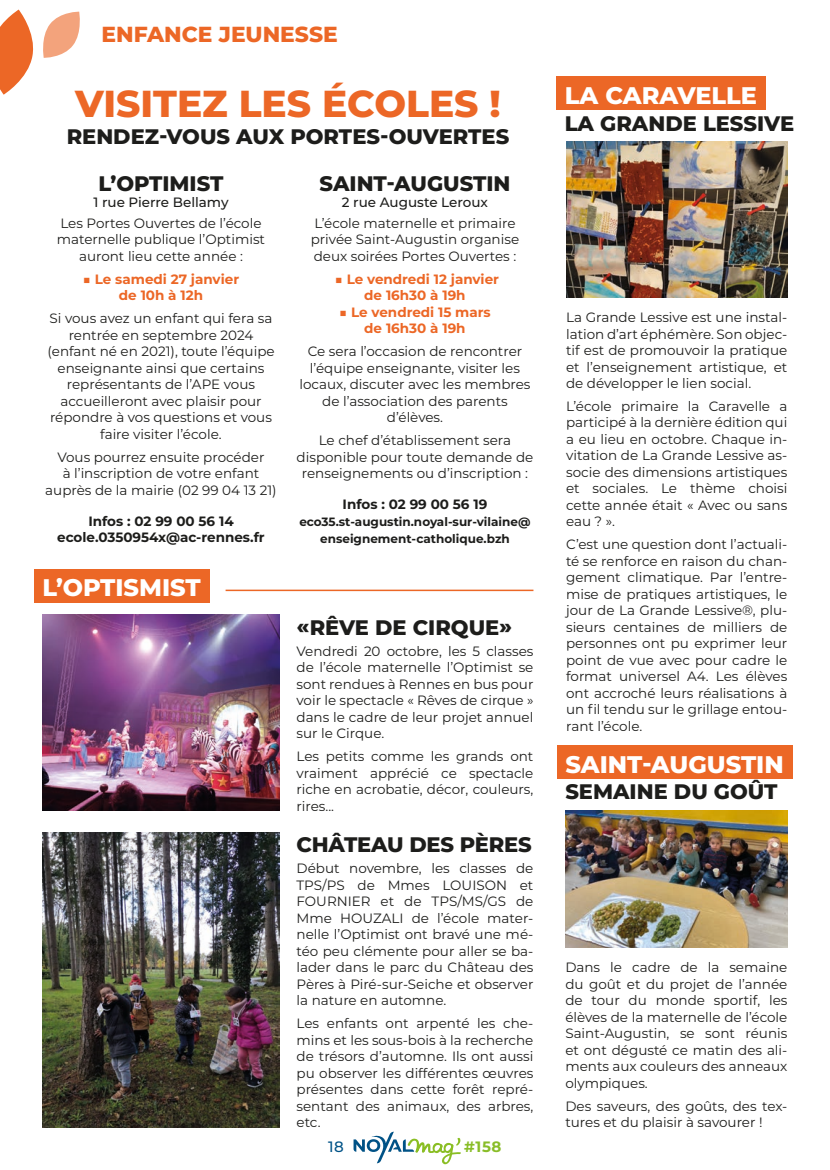
<style>
.page{position:relative;width:830px;height:1170px;background:#fff}
.page>*{position:absolute;margin:0;border:0;box-sizing:border-box;transform-origin:0 0}
._1-GROS_TITRE{font:800 37.5px "Montserrat";color:#ec6726}
.SURTITRE_JEUNESSE{font:800 24px "Montserrat";color:#fff}
.TITRE_SECTION_PAGE_GAUCHE{font:800 21.75px "Montserrat";color:#ec6726}
._3-SECOND_TITRE{font:800 21px "Montserrat";color:#1d1d1b}
.t1{font:700 15px "Montserrat";color:#89bd28}
.t2{font:500 15px "Montserrat";color:#015387}
.t3{font:13.5px/16.5px "Montserrat";color:#1d1d1b;text-align:justify}
.t4{font:700 13.5px/16.5px "Montserrat";color:#ec6726;text-align:center}
._4-INFOS{font:700 13.5px/16.5px "Montserrat";color:#1d1d1b;text-align:center}
._3-SECOND_TITRE-2{font:500 13.5px "Montserrat";color:#1d1d1b}
._4-INFOS-2{font:700 12px/16.5px "Montserrat";color:#1d1d1b;text-align:center}
</style>
<div class="page">
<svg style="left:353px;top:1131px;width:107px;height:33px"></svg>
<svg style="left:0;top:10px;width:80px;height:85px"></svg>
<img style="left:565px;top:810px;width:222px;height:136px">
<div style="left:556px;top:745px;width:236px;height:33px;background:#ec6726"></div>
<div style="left:34px;top:569px;width:175px;height:33px;background:#ec6726"></div>
<img style="left:43px;top:614px;width:236px;height:196px">
<img style="left:43px;top:832px;width:236px;height:295px">
<img style="left:566px;top:141px;width:221px;height:157px">
<div style="left:556px;top:77px;width:209px;height:33px;background:#ec6726"></div>
<hr style="left:225px;top:589px;width:308px;height:2px;background:#ec6726">
<p class="TITRE_SECTION_PAGE_GAUCHE" style="left:102px;top:18px;width:32px">ENFANCE</p>
<p class="TITRE_SECTION_PAGE_GAUCHE" style="left:219px;top:18px;width:16px">JEUNESSE</p>
<p class="_1-GROS_TITRE" style="left:75px;top:76px;width:427px">VISITEZ LES ÉCOLES !</p>
<p class="_3-SECOND_TITRE" style="left:67px;top:121px;width:444px">RENDEZ-VOUS AUX PORTES-OUVERTES</p>
<p class="_3-SECOND_TITRE" style="left:319px;top:168px;width:192px">SAINT-AUGUSTIN</p>
<p class="_3-SECOND_TITRE-2" style="left:342px;top:193px;width:148px">2 rue Auguste Leroux</p>
<p class="t3" style="left:310px;top:214px;width:210px;text-align:left">L’école maternelle et primaire privée Saint-Augustin organise deux soirées Portes Ouvertes :</p>
<p class="t4" style="left:334px;top:270px;width:166px">■ Le vendredi 12 janvier de 16h30 à 19h</p>
<p class="t4" style="left:339px;top:303px;width:153px">■ Le vendredi 15 mars de 16h30 à 19h</p>
<p class="t3" style="left:299px;top:342px;width:232px;text-align:center">Ce sera l’occasion de rencontrer l’équipe enseignante, visiter les locaux, discuter avec les membres de l’association des parents d’élèves.</p>
<p class="t3" style="left:296px;top:431px;width:238px;text-align:center">Le chef d’établissement sera disponible pour toute demande de renseignements ou d’inscription :</p>
<p class="_4-INFOS" style="left:342px;top:495px;width:146px">Infos : 02 99 00 56 19</p>
<p class="_4-INFOS-2" style="left:299px;top:513px;width:232px">eco35.st-augustin.noyal-sur-vilaine@ enseignement-catholique.bzh</p>
<p class="_3-SECOND_TITRE" style="left:99px;top:168px;width:126px">L’OPTIMIST</p>
<p class="_3-SECOND_TITRE-2" style="left:93px;top:193px;width:137px">1 rue Pierre Bellamy</p>
<p class="t3" style="left:57px;top:214px;width:209px;text-align:center">Les Portes Ouvertes de l’école maternelle publique l’Optimist auront lieu cette année :</p>
<p class="t4" style="left:83px;top:270px;width:158px">■ Le samedi 27 janvier de 10h à 12h</p>
<p class="t3" style="left:47px;top:309px;width:229px;text-align:center">Si vous avez un enfant qui fera sa rentrée en septembre 2024 (enfant né en 2021), toute l’équipe enseignante ainsi que certains représentants de l’APE vous accueilleront avec plaisir pour répondre à vos questions et vous faire visiter l’école.</p>
<p class="t3" style="left:45px;top:448px;width:233px;text-align:center">Vous pourrez ensuite procéder<br>à l’inscription de votre enfant auprès de la mairie (02 99 04 13 21)</p>
<p class="_4-INFOS" style="left:57px;top:512px;width:209px">Infos : 02 99 00 56 14 ecole.0350954x@ac-rennes.fr</p>
<p class="SURTITRE_JEUNESSE" style="left:43px;top:570px;width:160px">L’OPTISMIST</p>
<p class="_3-SECOND_TITRE" style="left:296px;top:612px;width:217px">«RÊVE DE CIRQUE»</p>
<p class="t3" style="left:296px;top:642px;width:238px">Vendredi 20 octobre, les 5 classes de l’école maternelle l’Optimist se sont rendues à Rennes en bus pour voir le spectacle « Rêves de cirque » dans le cadre de leur projet annuel sur le Cirque.</p>
<p class="t3" style="left:296px;top:747px;width:238px">Les petits comme les grands ont vraiment apprécié ce spectacle riche en acrobatie, décor, couleurs, rires...</p>
<p class="_3-SECOND_TITRE" style="left:296px;top:829px;width:236px">CHÂTEAU DES PÈRES</p>
<p class="t3" style="left:296px;top:859px;width:238px">Début novembre, les classes de TPS/PS de Mmes LOUISON et FOURNIER et de TPS/MS/GS de Mme HOUZALI de l’école mater&shy;nelle l’Optimist ont bravé une mé&shy;téo peu clémente pour aller se ba&shy;lader dans le parc du Château des Pères à Piré-sur-Seiche et observer la nature en automne.</p>
<p class="t3" style="left:296px;top:1014px;width:238px">Les enfants ont arpenté les che&shy;mins et les sous-bois à la recherche de trésors d’automne. Ils ont aussi pu observer les différentes œuvres présentes dans cette forêt repré&shy;sentant des animaux, des arbres, etc.</p>
<p class="t2" style="left:328px;top:1136px;width:17px">18</p>
<p class="t1" style="left:464px;top:1136px;width:39px">#158</p>
<p class="SURTITRE_JEUNESSE" style="left:564px;top:78px;width:194px">LA CARAVELLE</p>
<p class="_3-SECOND_TITRE" style="left:564px;top:108px;width:231px">LA GRANDE LESSIVE</p>
<p class="t3" style="left:565px;top:308px;width:223px">La Grande Lessive est une instal&shy;lation d’art éphémère. Son objec&shy;tif est de promouvoir la pratique et l’enseignement artistique, et de développer le lien social.</p>
<p class="t3" style="left:565px;top:397px;width:223px">L’école primaire la Caravelle a participé à la dernière édition qui a eu lieu en octobre. Chaque in&shy;vitation de La Grande Lessive as&shy;socie des dimensions artistiques et sociales. Le thème choisi cette année était « Avec ou sans eau ? ».</p>
<p class="t3" style="left:565px;top:536px;width:223px">C’est une question dont l’actuali&shy;té se renforce en raison du chan&shy;gement climatique. Par l’entre&shy;mise de pratiques artistiques, le jour de La Grande Lessive®, plu&shy;sieurs centaines de milliers de personnes ont pu exprimer leur point de vue avec pour cadre le format universel A4. Les élèves ont accroché leurs réalisations à un fil tendu sur le grillage entou&shy;rant l’école.</p>
<p class="SURTITRE_JEUNESSE" style="left:565px;top:746px;width:220px">SAINT-AUGUSTIN</p>
<p class="_3-SECOND_TITRE" style="left:565px;top:776px;width:214px">SEMAINE DU GOÛT</p>
<p class="t3" style="left:565px;top:958px;width:223px">Dans le cadre de la semaine du goût et du projet de l’année de tour du monde sportif, les élèves de la maternelle de l’école Saint-Augustin, se sont réunis et ont dégusté ce matin des ali&shy;ments aux couleurs des anneaux olympiques.</p>
<p class="t3" style="left:565px;top:1096px;width:223px">Des saveurs, des goûts, des tex&shy;tures et du plaisir à savourer !</p>
</div>
